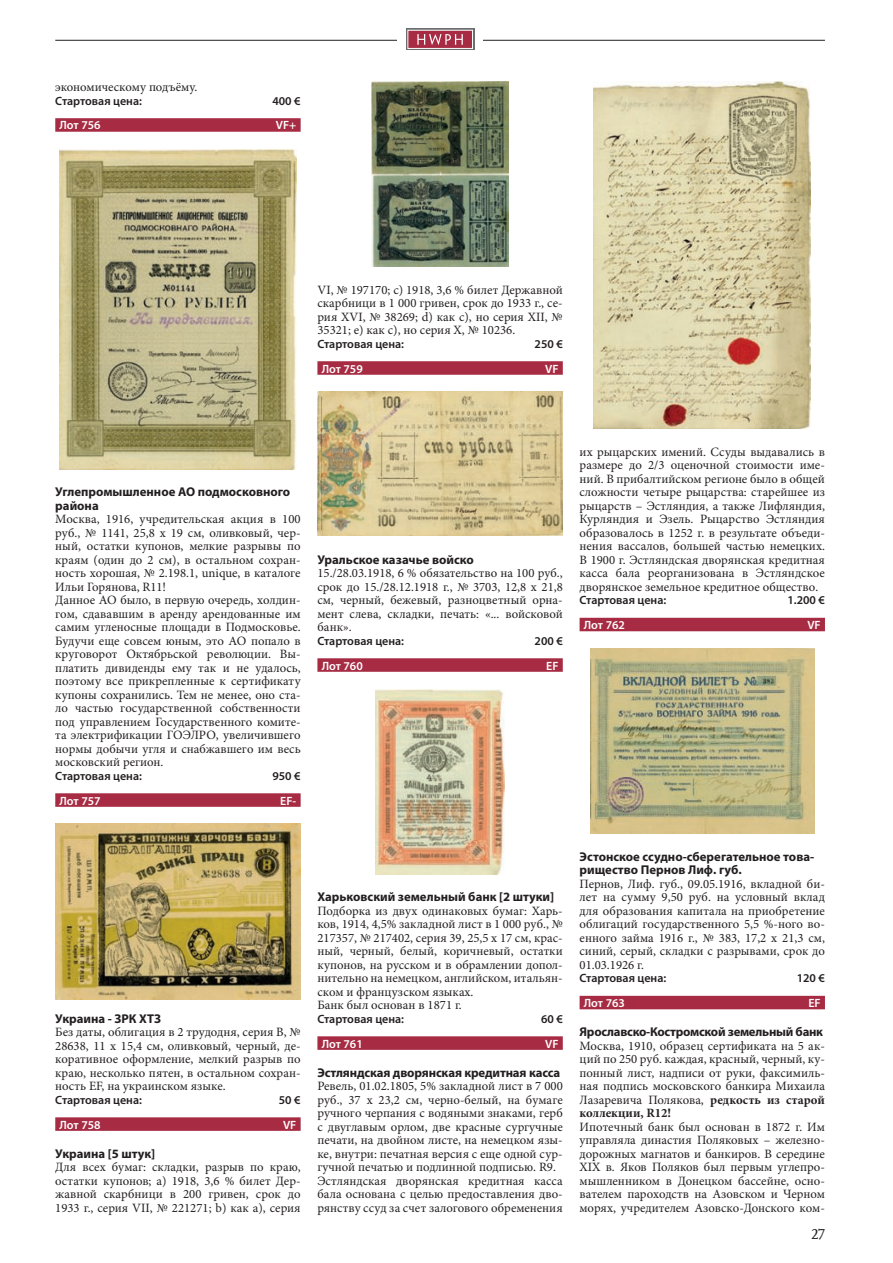
<style>
.page{position:relative;width:893px;height:1263px;background:#fff}
.page>*{position:absolute;margin:0;border:0;box-sizing:border-box;transform-origin:0 0}
.t1{font:15px "Scala Pro";color:#231f20}
.t2{font:12.75px/13.5px "Minion Pro";color:#231f20;text-align:justify}
.t3{font:700 12.75px/13.5px "Myriad Pro";color:#231f20}
.t4{font:700 12.75px "Myriad Pro";letter-spacing:-.02em;color:#231f20}
.t5{font:600 12px "Myriad Pro";color:#231f20}
.t6{font:600 12px "Myriad Pro";color:#fff}
.s1{font-weight:700}
</style>
<div class="page">
<hr style="left:55px;top:40px;width:770px;height:1px;background:#231f20">
<div style="left:398px;top:26px;width:85px;height:27px;background:#fff"></div>
<div style="left:406px;top:29px;width:68px;height:21px;background:#cac4c6"></div>
<div style="left:408px;top:30px;width:65px;height:19px;background:#a62b43;border:1px solid #fff"></div>
<svg style="left:417px;top:34px;width:46px;height:11px"></svg>
<div style="left:580px;top:618px;width:245px;height:13px;background:#a62b43"></div>
<div style="left:580px;top:996px;width:245px;height:13px;background:#a62b43"></div>
<div style="left:317px;top:361px;width:246px;height:14px;background:#a62b43"></div>
<div style="left:317px;top:658px;width:246px;height:14px;background:#a62b43"></div>
<div style="left:317px;top:1036px;width:246px;height:14px;background:#a62b43"></div>
<div style="left:55px;top:118px;width:246px;height:14px;background:#a62b43"></div>
<div style="left:55px;top:793px;width:246px;height:14px;background:#a62b43"></div>
<div style="left:55px;top:1117px;width:246px;height:14px;background:#a62b43"></div>
<img style="left:60px;top:149px;width:236px;height:320px">
<img style="left:55px;top:824px;width:246px;height:175px">
<img style="left:371px;top:82px;width:138px;height:185px">
<img style="left:317px;top:392px;width:246px;height:143px">
<img style="left:376px;top:689px;width:128px;height:185px">
<img style="left:594px;top:82px;width:217px;height:347px">
<img style="left:590px;top:649px;width:224px;height:185px">
<p class="t2" style="left:55px;top:80px;width:144px">экономическому подъёму.</p>
<p class="t5" style="left:55px;top:93px;width:88px">Стартовая цена:</p>
<p class="t5" style="left:272px;top:93px;width:30px">400 €</p>
<p class="t6" style="left:60px;top:118px;width:43px">Лот 756</p>
<p class="t6" style="left:276px;top:118px;width:22px">VF+</p>
<p class="t2" style="left:317px;top:283px;width:247px">VI, № 197170; с) 1918, 3,6 % билет Державной скарбници в 1 000 гривен, срок до 1933 г., се&shy;рия XVI, № 38269; d) как c), но серия XII, № 35321; е) как c), но серия X, № 10236.</p>
<p class="t5" style="left:317px;top:336px;width:88px">Стартовая цена:</p>
<p class="t5" style="left:535px;top:336px;width:30px">250 €</p>
<p class="t6" style="left:322px;top:361px;width:43px">Лот 759</p>
<p class="t6" style="left:545px;top:361px;width:15px">VF</p>
<p class="t3" style="left:55px;top:485px;width:237px">Углепромышленное АО подмосковного района</p>
<p class="t2" style="left:55px;top:512px;width:247px;text-align:left">Москва, 1916, учредительская акция в 100 руб., № 1141, 25,8 x 19 см, оливковый, чер&shy;ный, остатки купонов, мелкие разрывы по краям (один до 2 см), в остальном сохран&shy;ность хорошая, № 2.198.1, unique, в каталоге Ильи Горянова, R11!<br>Данное АО было, в первую очередь, холдин&shy;гом, сдававшим в аренду арендованные им самим угленосные площади в Подмосковье.<br>Будучи еще совсем юным, это АО попало в круговорот Октябрьской революции. Вы&shy;платить дивиденды ему так и не удалось, поэтому все прикрепленные к сертификату купоны сохранились. Тем не менее, оно ста&shy;ло частью государственной собственности под управлением Государственного комите&shy;та электрификации ГОЭЛРО, увеличившего нормы добычи угля и снабжавшего им весь московский регион.</p>
<p class="t5" style="left:55px;top:768px;width:88px">Стартовая цена:</p>
<p class="t5" style="left:272px;top:768px;width:30px">950 €</p>
<p class="t6" style="left:60px;top:793px;width:43px">Лот 757</p>
<p class="t6" style="left:280px;top:793px;width:18px">EF-</p>
<p class="t3" style="left:317px;top:552px;width:158px">Уральское казачье войско</p>
<p class="t2" style="left:317px;top:566px;width:247px">15./28.03.1918, 6 % обязательство на 100 руб., срок до 15./28.12.1918 г., № 3703, 12,8 x 21,8 см, черный, бежевый, разноцветный орна&shy;мент слева, складки, печать: «... войсковой банк».</p>
<p class="t5" style="left:317px;top:633px;width:88px">Стартовая цена:</p>
<p class="t5" style="left:535px;top:633px;width:30px">200 €</p>
<p class="t6" style="left:322px;top:658px;width:43px">Лот 760</p>
<p class="t6" style="left:546px;top:658px;width:14px">EF</p>
<p class="t2" style="left:580px;top:445px;width:247px">их рыцарских имений. Ссуды выдавались в размере до 2/3 оценочной стоимости име&shy;ний. В прибалтийском регионе было в общей сложности четыре рыцарства: старейшее из рыцарств – Эстляндия, а также Лифляндия, Курляндия и Эзель. Рыцарство Эстляндия образовалось в 1252 г. в результате объеди&shy;нения вассалов, большей частью немецких.<br>В 1900 г. Эстляндская дворянская кредитная касса бала реорганизована в Эстляндское дворянское земельное кредитное общество.</p>
<p class="t5" style="left:580px;top:593px;width:88px">Стартовая цена:</p>
<p class="t5" style="left:787px;top:593px;width:39px">1.200 €</p>
<p class="t6" style="left:584px;top:617px;width:43px">Лот 762</p>
<p class="t6" style="left:807px;top:617px;width:15px">VF</p>
<p class="t3" style="left:55px;top:1011px;width:107px">Украина - ЗРК ХТЗ</p>
<p class="t2" style="left:55px;top:1025px;width:247px">Без даты, облигация в 2 трудодня, серия В, № 28638, 11 x 15,4 см, оливковый, черный, де&shy;коративное оформление, мелкий разрыв по краю, несколько пятен, в остальном сохран&shy;ность EF, на украинском языке.</p>
<p class="t5" style="left:55px;top:1092px;width:88px">Стартовая цена:</p>
<p class="t5" style="left:279px;top:1092px;width:23px">50 €</p>
<p class="t6" style="left:60px;top:1117px;width:43px">Лот 758</p>
<p class="t6" style="left:283px;top:1117px;width:15px">VF</p>
<p class="t3" style="left:55px;top:1146px;width:101px">Украина [5 штук]</p>
<p class="t2" style="left:55px;top:1160px;width:247px">Для всех бумаг: складки, разрыв по краю, остатки купонов; а) 1918, 3,6 % билет Дер&shy;жавной скарбници в 200 гривен, срок до 1933 г., серия VII, № 221271; b) как a), серия</p>
<p class="t3" style="left:317px;top:890px;width:238px">Харьковский земельный банк [2 штуки]</p>
<p class="t2" style="left:317px;top:904px;width:247px;text-align:left">Подборка из двух одинаковых бумаг: Харь&shy;ков, 1914, 4,5% закладной лист в 1 000 руб., № 217357, № 217402, серия 39, 25,5 x 17 см, крас&shy;ный, черный, белый, коричневый, остатки купонов, на русском и в обрамлении допол&shy;нительно на немецком, английском, итальян&shy;ском и французском языках.<br>Банк был основан в 1871 г.</p>
<p class="t5" style="left:317px;top:1011px;width:88px">Стартовая цена:</p>
<p class="t5" style="left:541px;top:1011px;width:23px">60 €</p>
<p class="t6" style="left:322px;top:1036px;width:43px">Лот 761</p>
<p class="t6" style="left:545px;top:1036px;width:15px">VF</p>
<p class="t3" style="left:317px;top:1065px;width:244px">Эстляндская дворянская кредитная касса</p>
<p class="t2" style="left:317px;top:1079px;width:247px;text-align:left">Ревель, 01.02.1805, 5% закладной лист в 7 000 руб., 37 x 23,2 см, черно-белый, на бумаге ручного черпания с водяными знаками, герб с двуглавым орлом, две красные сургучные печати, на двойном листе, на немецком язы&shy;ке, внутри: печатная версия с еще одной сур&shy;гучной печатью и подлинной подписью. R9.<br>Эстляндская дворянская кредитная касса бала основана с целью предоставления дво&shy;рянству ссуд за счет залогового обременения</p>
<p class="t3" style="left:580px;top:849px;width:236px">Эстонское ссудно-сберегательное това&shy;рищество Пернов Лиф. губ.</p>
<p class="t2" style="left:580px;top:877px;width:247px">Пернов, Лиф. губ., 09.05.1916, вкладной би&shy;лет на сумму 9,50 руб. на условный вклад для образования капитала на приобретение облигаций государственного 5,5 %-ного во&shy;енного займа 1916 г., № 383, 17,2 x 21,3 см, синий, серый, складки с разрывами, срок до 01.03.1926 г.</p>
<p class="t5" style="left:580px;top:971px;width:88px">Стартовая цена:</p>
<p class="t5" style="left:797px;top:971px;width:30px">120 €</p>
<p class="t6" style="left:584px;top:995px;width:43px">Лот 763</p>
<p class="t6" style="left:808px;top:995px;width:14px">EF</p>
<p class="t4" style="left:580px;top:1024px;width:245px">Ярославско-Костромской земельный банк</p>
<p class="t2" style="left:580px;top:1039px;width:247px">Москва, 1910, образец сертификата на 5 ак&shy;ций по 250 руб. каждая, красный, черный, ку&shy;понный лист, надписи от руки, факсимиль&shy;ная подпись московского банкира Михаила Лазаревича Полякова, <span class="s1">редкость из старой коллекции, R12!</span></p>
<p class="t2" style="left:580px;top:1120px;width:247px">Ипотечный банк был основан в 1872 г. Им управляла династия Поляковых – железно&shy;дорожных магнатов и банкиров. В середине XIX в. Яков Поляков был первым углепро&shy;мышленником в Донецком бассейне, осно&shy;вателем пароходств на Азовском и Черном морях, учредителем Азовско-Донского ком-</p>
<p class="t1" style="left:811px;top:1225px;width:15px">27</p>
</div>
